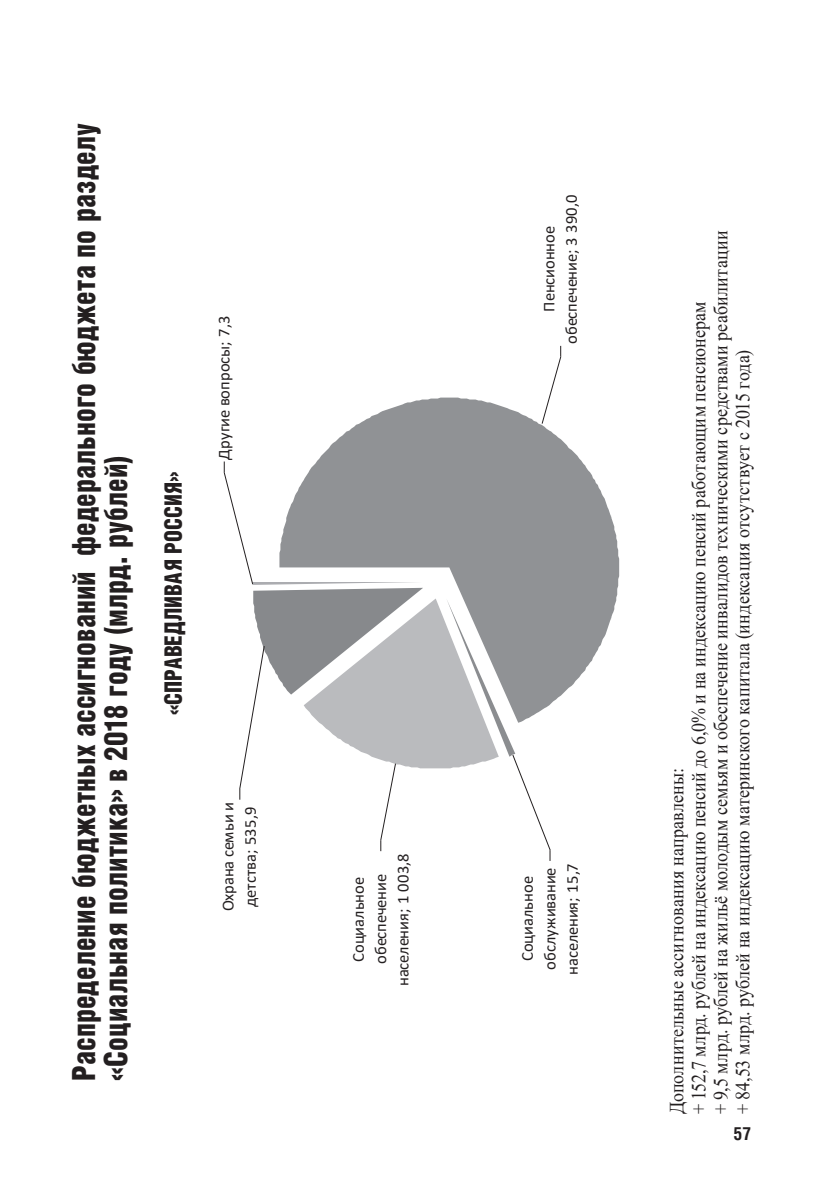
<style>
.page{position:relative;width:823px;height:1191px;background:#fff}
.page>*{position:absolute;margin:0;border:0;box-sizing:border-box;transform-origin:0 0}
.t1{font:900 32px/32px "Helios Cond";color:#231f20;scale:.9 1}
.t2{font:900 24px "Helios Cond";color:#231f20;scale:.9 1}
.t3{font:20px/22px "Times New Roman";letter-spacing:.01em;color:#231f20;scale:.9 1}
.t4{font:700 18px "Helios Cond C";color:#231f20}
.t5{font:16.6px/22.4px "Calibri";letter-spacing:-.005em;color:#231f20;text-align:center}
</style>
<div class="page">
<svg style="left:223px;top:345px;width:397px;height:516px"></svg>
<h1 class="t1" style="left:67px;top:1080px;width:1065px;rotate:-90deg">Распределение бюджетных ассигнований федерального бюджета по разделу «Социальная политика» в 2018 году (млрд. рублей)</h1>
<p class="t2" style="left:159px;top:715px;width:272px;rotate:-90deg">«СПРАВЕДЛИВАЯ РОССИЯ»</p>
<p class="t5" style="left:212px;top:459px;width:145px;rotate:-90deg">Другие вопросы; 7,3</p>
<p class="t5" style="left:216px;top:911px;width:111px;text-align:left;rotate:-90deg">Охрана семьи и детства; 535,9</p>
<p class="t5" style="left:346px;top:986px;width:134px;rotate:-90deg">Социальное обеспечение населения; 1 003,8</p>
<p class="t5" style="left:537px;top:344px;width:151px;rotate:-90deg">Пенсионное обеспечение; 3 390,0</p>
<p class="t5" style="left:515px;top:974px;width:113px;rotate:-90deg">Социальное обслуживание населения; 15,7</p>
<p class="t3" style="left:664px;top:1114px;width:983px;rotate:-90deg">Дополнительные ассигнования направлены:<br>+ 152,7 млрд. рублей на индексацию пенсий до 6,0% и на индексацию пенсий работающим пенсионерам<br>+ 9,5 млрд. рублей на жильё молодым семьям и обеспечение инвалидов техническими средствами реабилитации + 84,53 млрд. рублей на индексацию материнского капитала (индексация отсутствует с 2015 года)</p>
<p class="t4" style="left:733px;top:1123px;width:19px">57</p>
</div>
